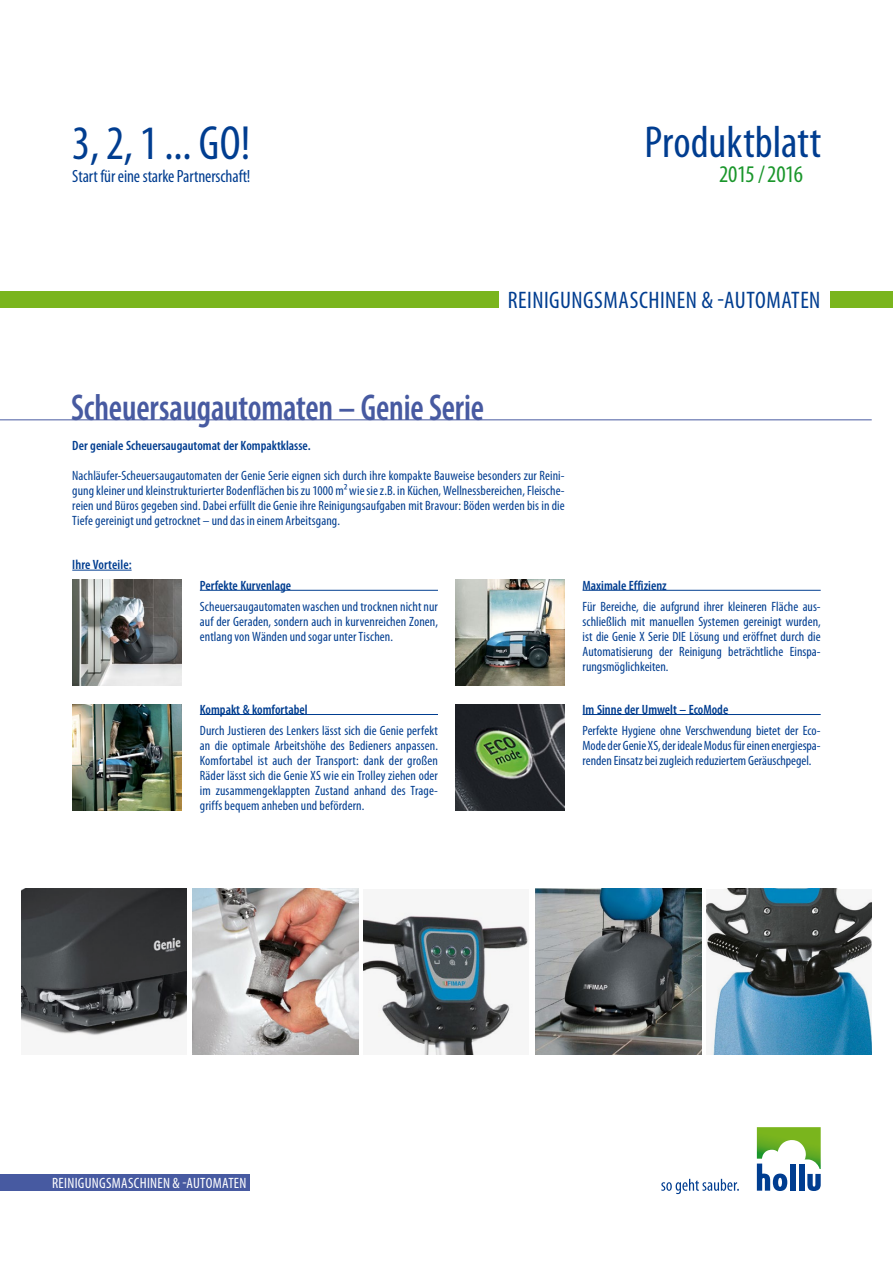
<style>
.page{position:relative;width:893px;height:1263px;background:#fff}
.page>*{position:absolute;margin:0;border:0;box-sizing:border-box;transform-origin:0 0}
.t1{font:condensed 48.3px "Myriad Pro";color:#003d90}
.t2{font:condensed 45px "Myriad Pro";color:#003d90}
.t3{font:600 condensed 37.5px "Myriad Pro";letter-spacing:-.005em;color:#475aa1;scale:.9 1}
.t4{font:condensed 24px "Myriad Pro";letter-spacing:.02em;color:#003d90}
.t5{font:condensed 24px "Myriad Pro";letter-spacing:-.02em;color:#1a962b}
.t6{font:condensed 17.7px "Myriad Pro";letter-spacing:-.005em;color:#003d90}
.t7{font:condensed 15px "Myriad Pro";letter-spacing:.02em;color:#fff}
.t8{font:condensed 13.5px/15px "Myriad Pro";letter-spacing:.005em;color:#003d90;text-align:justify}
.t9{font:600 condensed 13.5px "Myriad Pro";color:#003d90}
</style>
<div class="page">
<img style="left:72px;top:580px;width:110px;height:106px">
<div style="left:0;top:291px;width:499px;height:17px;background:#7ab51d"></div>
<div style="left:830px;top:291px;width:63px;height:17px;background:#7ab51d"></div>
<hr style="left:0;top:419px;width:872px;height:1px;background:#475aa1">
<hr style="left:200px;top:590px;width:238px;height:1px;background:#003d90">
<hr style="left:72px;top:570px;width:60px;height:1px;background:#003d90">
<img style="left:535px;top:889px;width:166px;height:165px">
<img style="left:706px;top:889px;width:166px;height:165px">
<img style="left:21px;top:889px;width:166px;height:147px">
<img style="left:364px;top:913px;width:165px;height:141px">
<img style="left:192px;top:889px;width:166px;height:165px">
<img style="left:72px;top:704px;width:110px;height:106px">
<img style="left:455px;top:580px;width:109px;height:106px">
<img style="left:455px;top:704px;width:109px;height:106px">
<hr style="left:583px;top:590px;width:238px;height:1px;background:#003d90">
<hr style="left:200px;top:714px;width:238px;height:1px;background:#003d90">
<hr style="left:583px;top:714px;width:238px;height:1px;background:#003d90">
<div style="left:0;top:1174px;width:250px;height:17px;background:#475aa1"></div>
<svg style="left:757px;top:1127px;width:64px;height:64px"></svg>
<svg style="left:661px;top:1179px;width:78px;height:15px"></svg>
<h1 class="t1" style="left:72px;top:114px;width:180px">3, 2, 1 ... GO!</h1>
<h3 class="t6" style="left:72px;top:165px;width:180px">Start für eine starke Partnerschaft!</h3>
<h2 class="t2" style="left:644px;top:115px;width:178px">Produktblatt</h2>
<h3 class="t5" style="left:719px;top:159px;width:85px">2015 / 2016</h3>
<h3 class="t4" style="left:508px;top:285px;width:314px">REINIGUNGSMASCHINEN &amp; -AUTOMATEN</h3>
<h3 class="t3" style="left:71px;top:384px;width:460px">Scheuersaugautomaten – Genie Serie</h3>
<p class="t9" style="left:72px;top:437px;width:240px">Der geniale Scheuersaugautomat der Kompaktklasse.</p>
<p class="t8" style="left:72px;top:468px;width:494px">Nachläufer-Scheuersaugautomaten der Genie Serie eignen sich durch ihre kompakte Bauweise besonders zur Reini&shy;gung kleiner und kleinstrukturierter Bodenflächen bis zu 1000 m² wie sie z.B. in Küchen, Wellnessbereichen, Fleische&shy;reien und Büros gegeben sind. Dabei erfüllt die Genie ihre Reinigungsaufgaben mit Bravour: Böden werden bis in die Tiefe gereinigt und getrocknet – und das in einem Arbeitsgang.</p>
<p class="t9" style="left:72px;top:556px;width:61px">Ihre Vorteile:</p>
<p class="t9" style="left:200px;top:577px;width:93px">Perfekte Kurvenlage</p>
<p class="t8" style="left:200px;top:599px;width:240px">Scheuersaugautomaten waschen und trocknen nicht nur auf der Geraden, sondern auch in kurvenreichen Zonen, entlang von Wänden und sogar unter Tischen.</p>
<p class="t9" style="left:200px;top:701px;width:109px">Kompakt &amp; komfortabel</p>
<p class="t8" style="left:200px;top:723px;width:240px">Durch Justieren des Lenkers lässt sich die Genie perfekt an die optimale Arbeitshöhe des Bedieners anpassen.<br>Komfortabel ist auch der Transport: dank der großen Räder lässt sich die Genie XS wie ein Trolley ziehen oder im zusammengeklappten Zustand anhand des Trage&shy;griffs bequem anheben und befördern.</p>
<p class="t9" style="left:583px;top:577px;width:86px">Maximale Effizienz</p>
<p class="t8" style="left:583px;top:599px;width:240px">Für Bereiche, die aufgrund ihrer kleineren Fläche aus&shy;schließlich mit manuellen Systemen gereinigt wurden, ist die Genie X Serie DIE Lösung und eröffnet durch die Automatisierung der Reinigung beträchtliche Einspa&shy;rungsmöglichkeiten.</p>
<p class="t9" style="left:583px;top:701px;width:147px">Im Sinne der Umwelt – EcoMode</p>
<p class="t8" style="left:583px;top:723px;width:240px">Perfekte Hygiene ohne Verschwendung bietet der Eco-Mode der Genie XS, der ideale Modus für einen energiespa&shy;renden Einsatz bei zugleich reduziertem Geräuschpegel.</p>
<p class="t7" style="left:52px;top:1173px;width:196px">REINIGUNGSMASCHINEN &amp; -AUTOMATEN</p>
</div>
